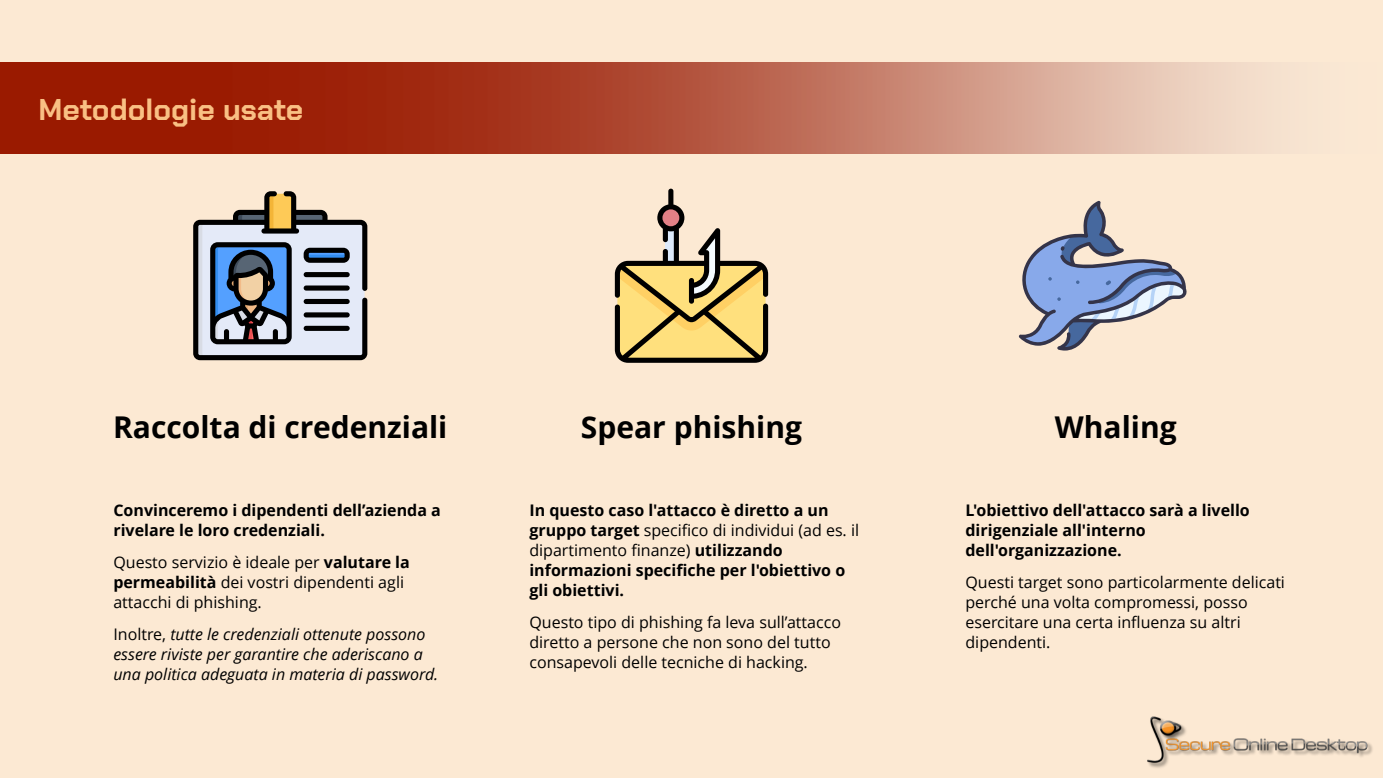
<style>
.page{position:relative;width:1383px;height:778px;background:#fff}
.page>*{position:absolute;margin:0;border:0;box-sizing:border-box;transform-origin:0 0}
.t1{font:700 30px "Open Sans";color:#000}
.t2{font:700 30px "Chakra Petch";color:#f9c084}
.t3{font:16px/20px "Open Sans";color:#000}
.t4{font:700 16px/20px "Open Sans";color:#000}
.t5{font:italic 16px/20px "Open Sans";color:#000}
.s1{font-weight:700}
.s2{font-style:normal}
.s3{font-weight:400}
</style>
<div class="page">
<div style="left:0;top:0;width:1382px;height:778px;background:#fce9d3"></div>
<img style="left:0;top:62px;width:1262px;height:92px">
<img style="left:1153px;top:743px;width:219px;height:25px">
<img style="left:1147px;top:716px;width:221px;height:51px">
<svg style="left:193px;top:191px;width:174px;height:169px;background:#90959d"></svg>
<svg style="left:615px;top:189px;width:153px;height:174px"></svg>
<svg style="left:1018px;top:201px;width:169px;height:150px"></svg>
<h1 class="t2" style="left:38px;top:90px;width:266px">Metodologie usate</h1>
<h1 class="t1" style="left:113px;top:415px;width:336px">Raccolta di credenziali</h1>
<h1 class="t1" style="left:581px;top:415px;width:223px">Spear phishing</h1>
<h1 class="t1" style="left:1054px;top:415px;width:123px">Whaling</h1>
<p class="t4" style="left:113px;top:502px;width:329px">Convinceremo i dipendenti dell’azienda a rivelare le loro credenziali.</p>
<p class="t3" style="left:113px;top:554px;width:298px">Questo servizio è ideale per <span class="s1">valutare la permeabilità</span> dei vostri dipendenti agli attacchi di phishing.</p>
<p class="t5" style="left:113px;top:626px;width:326px"><span class="s2">Inoltre,</span> tutte le credenziali ottenute possono essere riviste per garantire che aderiscano a una politica adeguata in materia di password.</p>
<p class="t4" style="left:529px;top:502px;width:331px">In questo caso l'attacco è diretto a un gruppo target <span class="s3">specifico di individui (ad es. il dipartimento finanze)</span> utilizzando informazioni specifiche per l'obiettivo o gli obiettivi.</p>
<p class="t3" style="left:529px;top:614px;width:313px">Questo tipo di phishing fa leva sull’attacco diretto a persone che non sono del tutto consapevoli delle tecniche di hacking.</p>
<p class="t4" style="left:965px;top:502px;width:286px">L'obiettivo dell'attacco sarà a livello dirigenziale all'interno dell'organizzazione.</p>
<p class="t3" style="left:965px;top:574px;width:321px">Questi target sono particolarmente delicati perché una volta compromessi, posso esercitare una certa influenza su altri dipendenti.</p>
</div>
